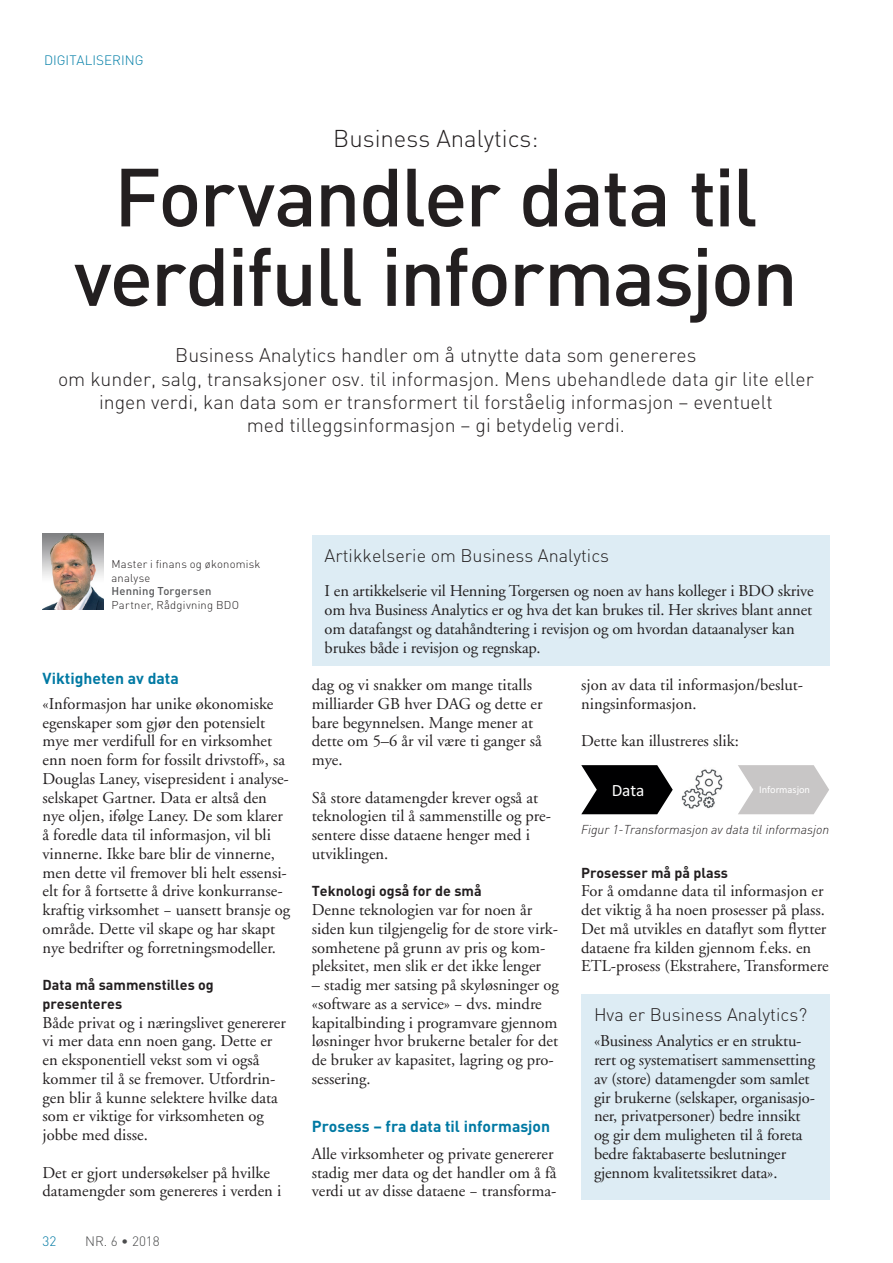
<style>
.page{position:relative;width:893px;height:1263px;background:#fff}
.page>*{position:absolute;margin:0;border:0;box-sizing:border-box;transform-origin:0 0}
.t1{font:500 81px/79.5px "DIN";letter-spacing:-.03em;color:#231f20;text-align:center}
.t2{font:300 24px "DIN";color:#231f20}
.t3{font:300 19.5px/23.4px "DIN";color:#231f20;text-align:center}
.t4{font:300 18px "DIN";color:#231f20}
.t5{font:17.4px "Calibri";color:#fff}
.t6{font:16.5px/18.8px "Adobe Garamond";color:#231f20}
.t7{font:700 15.75px "DIN";color:#0079a3}
.t8{font:700 14.25px/18.8px "DIN";color:#231f20}
.t9{font:300 13.5px "DIN";color:#007ea7}
.t10{font:300 13.5px "DIN";color:#4b4c4d}
.t11{font:300 13.5px "DIN";color:#0079a3}
.t12{font:italic 300 12.75px "DIN";color:#231f20}
.t13{font:300 11.25px/13.5px "DIN";letter-spacing:.02em;color:#231f20}
.t14{font:500 11.25px "DIN";letter-spacing:.02em;color:#57585a}
.t15{font:10.35px "Calibri";color:#fff}
</style>
<div class="page">
<svg style="left:738px;top:765px;width:91px;height:49px"></svg>
<svg style="left:581px;top:765px;width:92px;height:49px"></svg>
<img style="left:681px;top:769px;width:42px;height:40px">
<img style="left:43px;top:534px;width:60px;height:75px">
<div style="left:312px;top:535px;width:517px;height:130px;background:#ddecf4"></div>
<div style="left:581px;top:994px;width:248px;height:205px;background:#ddecf4"></div>
<p class="t9" style="left:44px;top:52px;width:101px">DIGITALISERING</p>
<h2 class="t2" style="left:333px;top:123px;width:207px">Business Analytics:</h2>
<h1 class="t1" style="left:74px;top:155px;width:726px">Forvandler data til verdifull informasjon</h1>
<p class="t3" style="left:58px;top:343px;width:757px">Business Analytics handler om å utnytte data som genereres<br>om kunder, salg, transaksjoner osv. til informasjon. Mens ubehandlede data gir lite eller ingen verdi, kan data som er transformert til forståelig informasjon − eventuelt<br>med tilleggsinformasjon − gi betydelig verdi.</p>
<p class="t13" style="left:112px;top:557px;width:151px">Master i finans og økonomisk analyse</p>
<p class="t14" style="left:112px;top:584px;width:101px">Henning Torgersen</p>
<p class="t13" style="left:112px;top:598px;width:129px">Partner, Rådgivning BDO</p>
<p class="t7" style="left:43px;top:668px;width:138px">Viktigheten av data</p>
<p class="t6" style="left:43px;top:695px;width:249px">«Informasjon har unike økonomiske egenskaper som gjør den potensielt mye mer verdifull for en virksomhet enn noen form for fossilt drivstoff», sa Douglas Laney, visepresident i analyse&shy;selskapet Gartner. Data er altså den nye oljen, ifølge Laney. De som klarer å foredle data til informasjon, vil bli vinnerne. Ikke bare blir de vinnerne, men dette vil fremover bli helt essensi&shy;elt for å fortsette å drive konkurranse&shy;kraftig virksomhet − uansett bransje og område. Dette vil skape og har skapt nye bedrifter og forretningsmodeller.</p>
<p class="t8" style="left:43px;top:975px;width:173px">Data må sammenstilles og presenteres</p>
<p class="t6" style="left:43px;top:1013px;width:245px">Både privat og i næringslivet genererer vi mer data enn noen gang. Dette er en eksponentiell vekst som vi også kommer til å se fremover. Utfordrin&shy;gen blir å kunne selektere hvilke data som er viktige for virksomheten og jobbe med disse.</p>
<p class="t6" style="left:43px;top:1163px;width:240px">Det er gjort undersøkelser på hvilke datamengder som genereres i verden i</p>
<p class="t11" style="left:43px;top:1232px;width:16px">32</p>
<p class="t10" style="left:85px;top:1232px;width:76px">NR. 6 • 2018</p>
<p class="t4" style="left:325px;top:544px;width:286px">Artikkelserie om Business Analytics</p>
<p class="t6" style="left:325px;top:582px;width:491px">I en artikkelserie vil Henning Torgersen og noen av hans kolleger i BDO skrive om hva Business Analytics er og hva det kan brukes til. Her skrives blant annet om datafangst og datahåndtering i revisjon og om hvordan dataanalyser kan brukes både i revisjon og regnskap.</p>
<p class="t6" style="left:312px;top:676px;width:232px">dag og vi snakker om mange titalls milliarder GB hver DAG og dette er bare begynnelsen. Mange mener at dette om 5–6 år vil være ti ganger så mye.</p>
<p class="t6" style="left:312px;top:788px;width:241px">Så store datamengder krever også at teknologien til å sammenstille og pre&shy;sentere disse dataene henger med i utviklingen.</p>
<p class="t8" style="left:312px;top:881px;width:171px">Teknologi også for de små</p>
<p class="t6" style="left:312px;top:901px;width:248px">Denne teknologien var for noen år siden kun tilgjengelig for de store virk&shy;somhetene på grunn av pris og kom&shy;pleksitet, men slik er det ikke lenger</p>
<p class="t6" style="left:312px;top:976px;width:248px">– stadig mer satsing på skyløsninger og «software as a service» − dvs. mindre kapitalbinding i programvare gjennom løsninger hvor brukerne betaler for det de bruker av kapasitet, lagring og pro&shy;sessering.</p>
<p class="t7" style="left:312px;top:1116px;width:240px">Prosess − fra data til informasjon</p>
<p class="t6" style="left:312px;top:1145px;width:246px">Alle virksomheter og private genererer stadig mer data og det handler om å få verdi ut av disse dataene − transforma-</p>
<p class="t6" style="left:581px;top:676px;width:224px">sjon av data til informasjon/beslut&shy;ningsinformasjon.</p>
<p class="t6" style="left:581px;top:732px;width:159px">Dette kan illustreres slik:</p>
<p class="t5" style="left:612px;top:779px;width:34px">Data</p>
<p class="t15" style="left:759px;top:783px;width:52px">Informasjon</p>
<p class="t12" style="left:581px;top:822px;width:250px">Figur 1-Transformasjon av data til informasjon</p>
<p class="t8" style="left:581px;top:862px;width:148px">Prosesser må på plass</p>
<p class="t6" style="left:581px;top:882px;width:249px">For å omdanne data til informasjon er det viktig å ha noen prosesser på plass.<br>Det må utvikles en dataflyt som flytter dataene fra kilden gjennom f.eks. en ETL-prosess (Ekstrahere, Transformere</p>
<p class="t4" style="left:594px;top:1003px;width:215px">Hva er Business Analytics?</p>
<p class="t6" style="left:594px;top:1032px;width:223px">«Business Analytics er en struktu&shy;rert og systematisert sammensetting av (store) datamengder som samlet gir brukerne (selskaper, organisasjo&shy;ner, privatpersoner) bedre innsikt og gir dem muligheten til å foreta bedre faktabaserte beslutninger gjennom kvalitetssikret data».</p>
</div>
